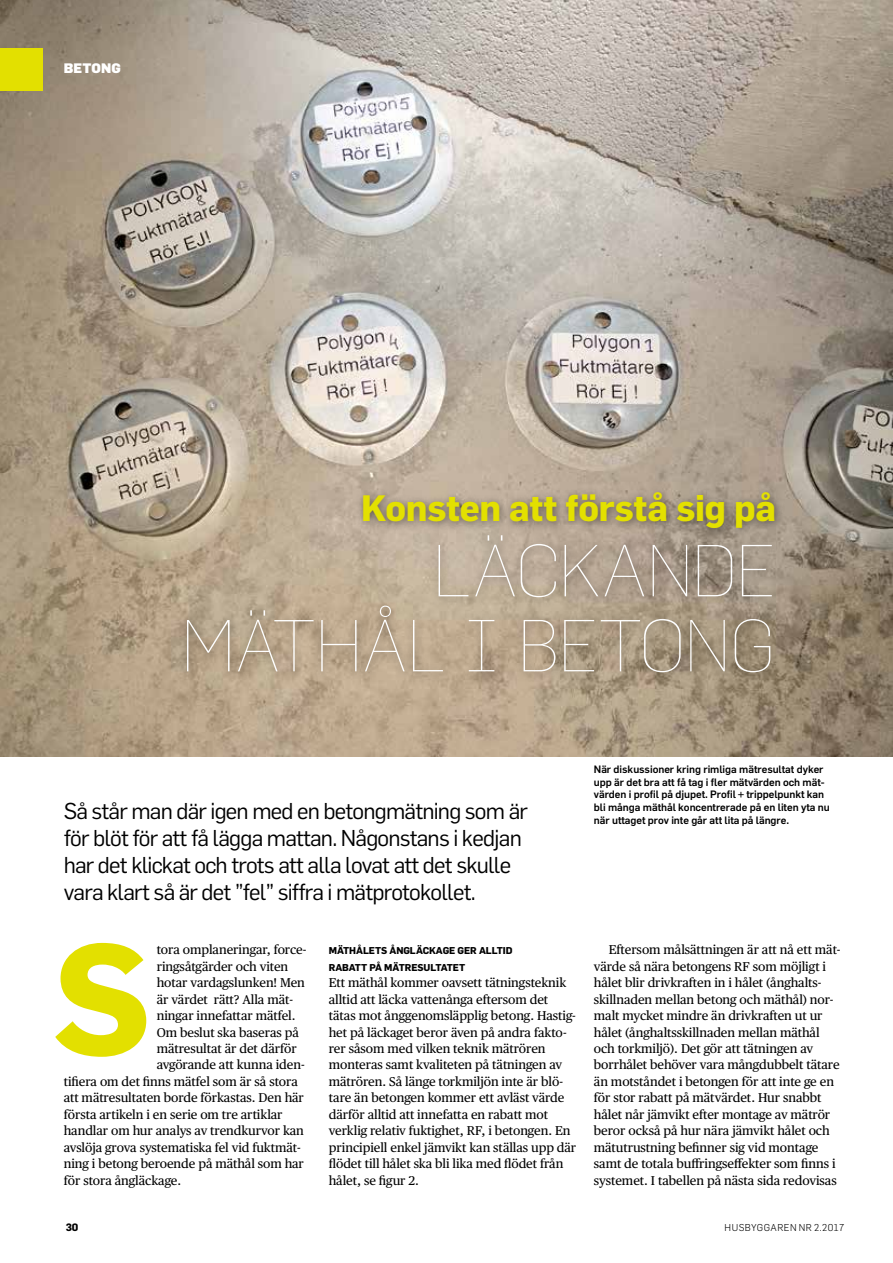
<style>
.page{position:relative;width:893px;height:1263px;background:#fff}
.page>*{position:absolute;margin:0;border:0;box-sizing:border-box;transform-origin:0 0}
.t1{font:700 154.5px "Flama";color:#e3e000}
.t2{font:100 72px/75px "Flama";letter-spacing:-.02em;color:#fff;text-align:right}
.t3{font:700 36px "Flama";letter-spacing:-.01em;color:#e3e000}
.t4{font:22.5px/27px "Flama";letter-spacing:-.035em;color:#000}
.t5{font:900 13.5px "Flama";letter-spacing:.01em;color:#fff}
.t6{font:12.75px/16.5px "Publico Text";letter-spacing:-.005em;color:#000}
.t7{font:500 10.5px/12.8px "Flama";letter-spacing:-.005em;color:#000}
.t8{font:700 10.5px "Flama";color:#000}
.t9{font:700 9.75px/16.5px "Flama";letter-spacing:-.005em;color:#000}
.t10{font:300 9.75px "Flama";letter-spacing:.05em;color:#000}
</style>
<div class="page">
<img style="left:0;top:0;width:893px;height:756px">
<div style="left:179px;top:484px;width:606px;height:199px;background:#000;opacity:.5"></div>
<div style="left:0;top:48px;width:43px;height:43px;background:#e3e000"></div>
<p class="t5" style="left:64px;top:61px;width:58px">BETONG</p>
<h3 class="t3" style="left:361px;top:487px;width:416px">Konsten att förstå sig på</h3>
<h2 class="t2" style="left:181px;top:533px;width:597px">LÄCKANDE<br>MÄTHÅL I BETONG</h2>
<h3 class="t4" style="left:64px;top:797px;width:466px">Så står man där igen med en betongmätning som är</h3>
<h3 class="t4" style="left:64px;top:824px;width:460px">för blöt för att få lägga mattan. Någonstans i kedjan har det klickat och trots att alla lovat att det skulle vara klart så är det ”fel” siffra i mätprotokollet.</h3>
<h1 class="t1" style="left:53px;top:910px;width:99px">S</h1>
<p class="t6" style="left:157px;top:941px;width:151px">tora omplaneringar, force-</p>
<p class="t6" style="left:157px;top:958px;width:133px">ringsåtgärder och viten</p>
<p class="t6" style="left:157px;top:974px;width:150px">hotar vardagslunken! Men</p>
<p class="t6" style="left:157px;top:991px;width:138px">är värdet rätt? Alla mät-</p>
<p class="t6" style="left:157px;top:1007px;width:140px">ningar innefattar mätfel.</p>
<p class="t6" style="left:157px;top:1024px;width:144px">Om beslut ska baseras på</p>
<p class="t6" style="left:157px;top:1040px;width:142px">mätresultat är det därför</p>
<p class="t6" style="left:157px;top:1057px;width:149px">avgörande att kunna iden-</p>
<p class="t6" style="left:64px;top:1073px;width:236px">tifiera om det finns mätfel som är så stora</p>
<p class="t6" style="left:64px;top:1090px;width:242px">att mätresultaten borde förkastas. Den här</p>
<p class="t6" style="left:64px;top:1106px;width:220px">första artikeln i en serie om tre artiklar</p>
<p class="t6" style="left:64px;top:1123px;width:242px">handlar om hur analys av trendkurvor kan</p>
<p class="t6" style="left:64px;top:1139px;width:238px">avslöja grova systematiska fel vid fuktmät-</p>
<p class="t6" style="left:64px;top:1155px;width:242px">ning i betong beroende på mäthål som har</p>
<p class="t6" style="left:64px;top:1172px;width:119px">för stora ångläckage.</p>
<p class="t9" style="left:329px;top:942px;width:185px">MÄTHÅLETS ÅNGLÄCKAGE GER ALLTID<br>RABATT PÅ MÄTRESULTATET</p>
<p class="t6" style="left:329px;top:974px;width:249px">Ett mäthål kommer oavsett tätningsteknik alltid att läcka vattenånga eftersom det tätas mot ånggenomsläpplig betong. Hastig&shy;het på läckaget beror även på andra fakto&shy;rer såsom med vilken teknik mätrören monteras samt kvaliteten på tätningen av mätrören. Så länge torkmiljön inte är blö&shy;tare än betongen kommer ett avläst värde därför alltid att innefatta en rabatt mot verklig relativ fuktighet, RF, i betongen. En principiell enkel jämvikt kan ställas upp där flödet till hålet ska bli lika med flödet från hålet, se figur 2.</p>
<p class="t7" style="left:594px;top:763px;width:237px">När diskussioner kring rimliga mätresultat dyker upp är det bra att få tag i fler mätvärden och mät&shy;värden i profil på djupet. Profil + trippelpunkt kan bli många mäthål koncentrerade på en liten yta nu</p>
<p class="t7" style="left:594px;top:814px;width:197px">när uttaget prov inte går att lita på längre.</p>
<p class="t6" style="left:594px;top:941px;width:248px;text-indent:15px">Eftersom målsättningen är att nå ett mät&shy;värde så nära betongens RF som möjligt i hålet blir drivkraften in i hålet (ånghalts&shy;skillnaden mellan betong och mäthål) nor&shy;malt mycket mindre än drivkraften ut ur hålet (ånghaltsskillnaden mellan mäthål och torkmiljö). Det gör att tätningen av borrhålet behöver vara mångdubbelt tätare än motståndet i betongen för att inte ge en för stor rabatt på mätvärdet. Hur snabbt hålet når jämvikt efter montage av mätrör beror också på hur nära jämvikt hålet och mätutrustning befinner sig vid montage samt de totala buffringseffekter som finns i systemet. I tabellen på nästa sida redovisas</p>
<p class="t8" style="left:66px;top:1221px;width:14px">30</p>
<p class="t10" style="left:725px;top:1222px;width:121px">HUSBYGGAREN NR 2.2017</p>
</div>
